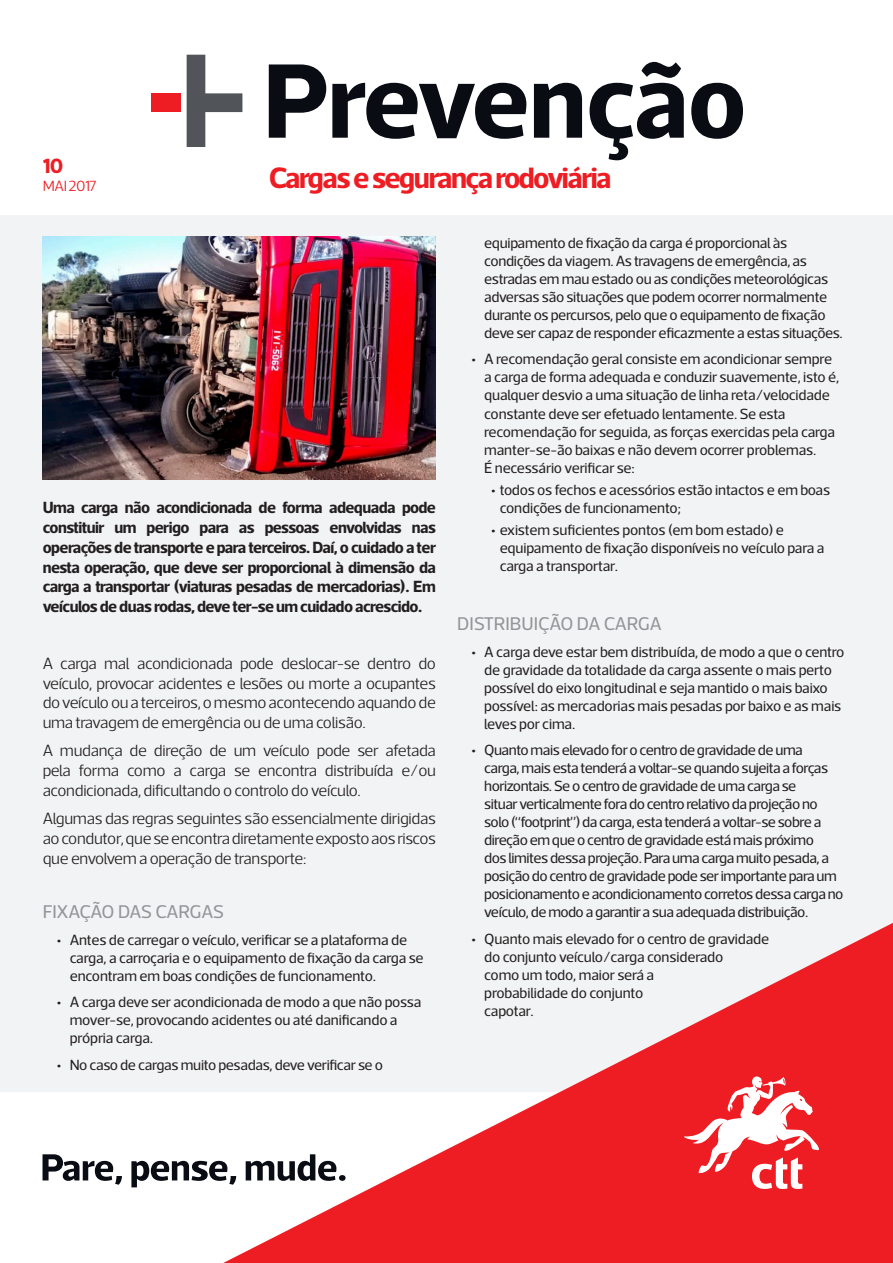
<style>
.page{position:relative;width:893px;height:1263px;background:#fff}
.page>*{position:absolute;margin:0;border:0;box-sizing:border-box;transform-origin:0 0}
.titulo{font:700 39px "Acto CTT";letter-spacing:-.03em;color:#ee1d23}
.titulo-2{font:700 30px "Acto CTT";letter-spacing:-.05em;color:#ee1d23}
.titulo-3{font:700 21px "Acto CTT";color:#ee1d23}
.SUB_TITULOS{font:18.75px "Acto CTT";letter-spacing:-.02em;color:#939598}
.texto{font:300 16.5px/19.8px "Acto CTT";letter-spacing:-.02em;color:#231f20;text-align:justify}
.lead{font:700 16.5px/19.8px "Acto CTT";letter-spacing:-.03em;color:#231f20;text-align:justify}
.t1{font:15px/18px "Acto CTT";letter-spacing:-.02em;color:#231f20}
.titulo-4{font:300 15px "Acto CTT";letter-spacing:-.025em;color:#ee1d23}
</style>
<div class="page">
<div style="left:0;top:128px;width:893px;height:1047px;background:#f2f3f4"></div>
<img style="left:43px;top:237px;width:393px;height:242px">
<div style="left:0;top:1093px;width:893px;height:170px;background:#fff"></div>
<svg style="left:223px;top:923px;width:670px;height:340px"></svg>
<svg style="left:684px;top:1075px;width:137px;height:114px"></svg>
<div style="left:0;top:0;width:893px;height:215px;background:#fff"></div>
<svg style="left:269px;top:64px;width:57px;height:74px"></svg>
<svg style="left:332px;top:83px;width:194px;height:56px"></svg>
<svg style="left:534px;top:83px;width:48px;height:55px"></svg>
<svg style="left:590px;top:62px;width:94px;height:98px"></svg>
<svg style="left:691px;top:83px;width:52px;height:56px"></svg>
<svg style="left:187px;top:55px;width:55px;height:92px"></svg>
<div style="left:151px;top:93px;width:30px;height:19px;background:#ee1d23"></div>
<svg style="left:43px;top:1154px;width:79px;height:31px"></svg>
<svg style="left:131px;top:1161px;width:105px;height:26px"></svg>
<svg style="left:246px;top:1154px;width:90px;height:27px"></svg>
<div style="left:339px;top:1175px;width:7px;height:6px;background:#0a0c14;border-radius:50%"></div>
<p class="titulo-3" style="left:43px;top:153px;width:22px">10</p>
<p class="titulo-4" style="left:43px;top:178px;width:55px">MAI 2017</p>
<p class="titulo-3" style="left:43px;top:153px;width:28px">08</p>
<p class="titulo-4" style="left:43px;top:178px;width:58px">ABR 2017</p>
<p class="titulo" style="left:269px;top:154px;width:565px">Sensibilização de jovens condutores</p>
<p class="titulo-2" style="left:269px;top:159px;width:344px">Cargas e segurança rodoviária</p>
<p class="lead" style="left:43px;top:497px;width:395px">Uma carga não acondicionada de forma adequada pode constituir um perigo para as pessoas envolvidas nas operações de transporte e para terceiros. Daí, o cuidado a ter nesta operação, que deve ser proporcional à dimensão da carga a transportar (viaturas pesadas de mercadorias). Em veículos de duas rodas, deve ter-se um cuidado acrescido.</p>
<p class="texto" style="left:43px;top:653px;width:395px">A carga mal acondicionada pode deslocar-se dentro do veículo, provocar acidentes e lesões ou morte a ocupantes do veículo ou a terceiros, o mesmo acontecendo aquando de uma travagem de emergência ou de uma colisão.</p>
<p class="texto" style="left:43px;top:741px;width:395px">A mudança de direção de um veículo pode ser afetada pela forma como a carga se encontra distribuída e/ou acondicionada, dificultando o controlo do veículo.</p>
<p class="texto" style="left:43px;top:809px;width:395px">Algumas das regras seguintes são essencialmente dirigidas ao condutor, que se encontra diretamente exposto aos riscos que envolvem a operação de transporte:</p>
<p class="SUB_TITULOS" style="left:43px;top:901px;width:183px">FIXAÇÃO DAS CARGAS</p>
<p class="t1" style="left:70px;top:930px;width:356px;text-indent:-13px">• Antes de carregar o veículo, verificar se a plataforma de carga, a carroçaria e o equipamento de fixação da carga se encontram em boas condições de funcionamento.</p>
<p class="t1" style="left:70px;top:993px;width:353px;text-indent:-13px">• A carga deve ser acondicionada de modo a que não possa mover-se, provocando acidentes ou até danificando a própria carga.</p>
<p class="t1" style="left:57px;top:1055px;width:328px">• No caso de cargas muito pesadas, deve verificar se o</p>
<p class="t1" style="left:484px;top:234px;width:360px">equipamento de fixação da carga é proporcional às condições da viagem. As travagens de emergência, as estradas em mau estado ou as condições meteorológicas adversas são situações que podem ocorrer normalmente durante os percursos, pelo que o equipamento de fixação deve ser capaz de responder eficazmente a estas situações.</p>
<p class="t1" style="left:484px;top:350px;width:357px;text-indent:-13px">• A recomendação geral consiste em acondicionar sempre a carga de forma adequada e conduzir suavemente, isto é, qualquer desvio a uma situação de linha reta/velocidade constante deve ser efetuado lentamente. Se esta recomendação for seguida, as forças exercidas pela carga manter-se-ão baixas e não devem ocorrer problemas.<br>É necessário verificar se:</p>
<p class="t1" style="left:500px;top:480px;width:332px;text-indent:-9px">• todos os fechos e acessórios estão intactos e em boas condições de funcionamento;</p>
<p class="t1" style="left:500px;top:521px;width:326px;text-indent:-9px">• existem suficientes pontos (em bom estado) e equipamento de fixação disponíveis no veículo para a carga a transportar.</p>
<p class="SUB_TITULOS" style="left:457px;top:613px;width:206px">DISTRIBUIÇÃO DA CARGA</p>
<p class="t1" style="left:484px;top:642px;width:362px;text-indent:-13px">• A carga deve estar bem distribuída, de modo a que o centro de gravidade da totalidade da carga assente o mais perto possível do eixo longitudinal e seja mantido o mais baixo possível: as mercadorias mais pesadas por baixo e as mais leves por cima.</p>
<p class="t1" style="left:484px;top:741px;width:361px;text-indent:-13px">• Quanto mais elevado for o centro de gravidade de uma<br>carga, mais esta tenderá a voltar-se quando sujeita a forças horizontais. Se o centro de gravidade de uma carga se<br>situar verticalmente fora do centro relativo da projeção no solo (“footprint”) da carga, esta tenderá a voltar-se sobre a direção em que o centro de gravidade está mais próximo<br>dos limites dessa projeção. Para uma carga muito pesada, a posição do centro de gravidade pode ser importante para um posicionamento e acondicionamento corretos dessa carga no veículo, de modo a garantir a sua adequada distribuição.</p>
<p class="t1" style="left:484px;top:929px;width:286px;text-indent:-13px">• Quanto mais elevado for o centro de gravidade do conjunto veículo/carga considerado<br>como um todo, maior será a<br>probabilidade do conjunto<br>capotar.</p>
</div>
